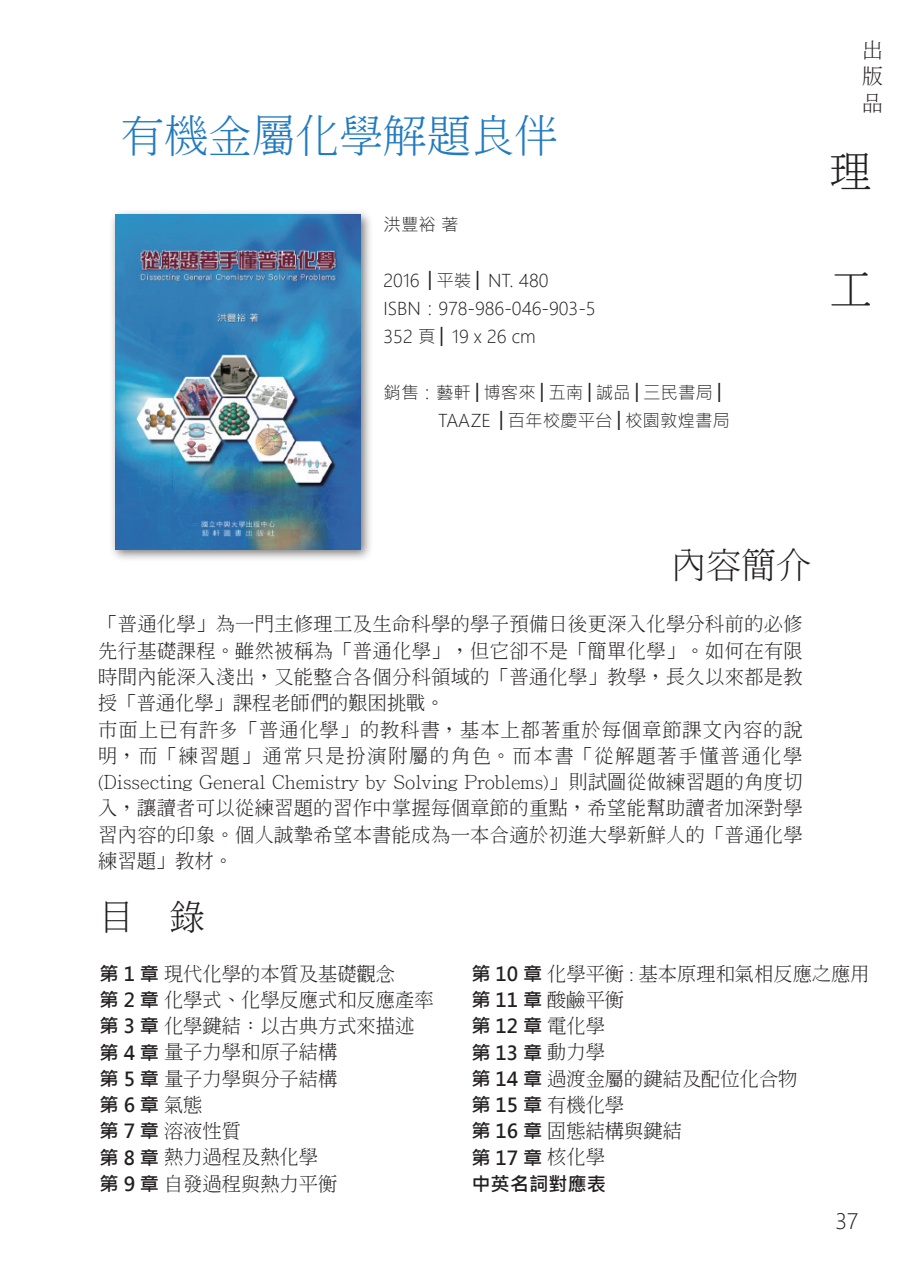
<style>
.page{position:relative;width:903px;height:1275px;background:#fff}
.page>*{position:absolute;margin:0;border:0;box-sizing:border-box;transform-origin:0 0}
.t1{font:300 43.75px "Adobe Ming Std";color:#227bc0}
.t2{font:300 42px "Adobe Ming Std";color:#231f20}
.t3{font:300 35px "Adobe Ming Std";color:#231f20}
.t4{font:300 21px/26.2px "Adobe Ming Std";color:#231f20;text-align:justify}
.t5{font:300 21px "Microsoft Jheng Hei";color:#231f20}
.t6{font:300 19.25px/26.2px "Adobe Ming Std";letter-spacing:.015em;color:#231f20}
.t7{font:700 19.25px/26.2px "Microsoft Jheng Hei";color:#231f20}
.t8{font:300 17.5px/28px "Microsoft Jheng Hei";color:#231f20}
.s1{font-family:"Microsoft Jheng Hei";font-weight:700}
.s2{font-family:"Adobe Ming Std";font-weight:300}
</style>
<div class="page">
<div style="left:109px;top:209px;width:264px;height:353px;background:#231f20;opacity:.6"></div>
<img style="left:115px;top:215px;width:245px;height:334px">
<h1 class="t1" style="left:121px;top:112px;width:439px">有機金屬化學解題良伴</h1>
<p class="t8" style="left:383px;top:210px;width:77px">洪豐裕 著</p>
<p class="t8" style="left:383px;top:266px;width:214px">2016 │平裝│ NT. 480<br>ISBN：978-986-046-903-5<br>352 頁│ 19 x 26 cm</p>
<p class="t8" style="left:383px;top:378px;width:348px;text-align:right">銷售：藝軒│博客來│五南│誠品│三民書局│<br>TAAZE │百年校慶平台│校園敦煌書局</p>
<p class="t4" style="left:862px;top:37px;width:22px">出版品</p>
<h2 class="t2" style="left:830px;top:148px;width:42px">理</h2>
<h2 class="t2" style="left:830px;top:266px;width:42px">工</h2>
<h3 class="t3" style="left:671px;top:546px;width:141px">內容簡介</h3>
<p class="t6" style="left:98px;top:611px;width:706px">「普通化學」為一門主修理工及生命科學的學子預備日後更深入化學分科前的必修先行基礎課程。雖然被稱為「普通化學」，但它卻不是「簡單化學」。如何在有限時間內能深入淺出，又能整合各個分科領域的「普通化學」教學，長久以來都是教授「普通化學」課程老師們的艱困挑戰。<br>市面上已有許多「普通化學」的教科書，基本上都著重於每個章節課文內容的說明，而「練習題」通常只是扮演附屬的角色。而本書「從解題著手懂普通化學(Dissecting General Chemistry by Solving Problems)」則試圖從做練習題的角度切入，讓讀者可以從練習題的習作中掌握每個章節的重點，希望能幫助讀者加深對學習內容的印象。個人誠摯希望本書能成為一本合適於初進大學新鮮人的「普通化學練習題」教材。</p>
<h3 class="t3" style="left:100px;top:898px;width:107px">目 錄</h3>
<p class="t6" style="left:100px;top:960px;width:335px"><span class="s1">第 1 章</span> 現代化學的本質及基礎觀念<br><span class="s1">第 2 章</span> 化學式、化學反應式和反應產率<span class="s1">第 3 章</span> 化學鍵結：以古典方式來描述<span class="s1">第 4 章</span> 量子力學和原子結構<br><span class="s1">第 5 章</span> 量子力學與分子結構</p>
<p class="t7" style="left:100px;top:1092px;width:104px">第6章 <span class="s2">氣態</span></p>
<p class="t6" style="left:100px;top:1117px;width:239px"><span class="s1">第 7 章</span> 溶液性質<br><span class="s1">第 8 章</span> 熱力過程及熱化學<span class="s1">第 9 章</span> 自發過程與熱力平衡</p>
<p class="t6" style="left:471px;top:960px;width:400px"><span class="s1">第 10 章</span> 化學平衡 : 基本原理和氣相反應之應用</p>
<p class="t7" style="left:471px;top:987px;width:154px">第 11 章 <span class="s2">酸鹼平衡</span>第 12 章 <span class="s2">電化學</span>第 13 章 <span class="s2">動力學</span></p>
<p class="t6" style="left:471px;top:1065px;width:328px"><span class="s1">第 14 章</span> 過渡金屬的鍵結及配位化合物</p>
<p class="t7" style="left:471px;top:1092px;width:154px">第 15 章 <span class="s2">有機化學</span></p>
<p class="t6" style="left:471px;top:1117px;width:212px"><span class="s1">第 16 章</span> 固態結構與鍵結</p>
<p class="t7" style="left:471px;top:1144px;width:136px">第 17 章 <span class="s2">核化學</span>中英名詞對應表</p>
<p class="t5" style="left:835px;top:1208px;width:25px">37</p>
</div>
